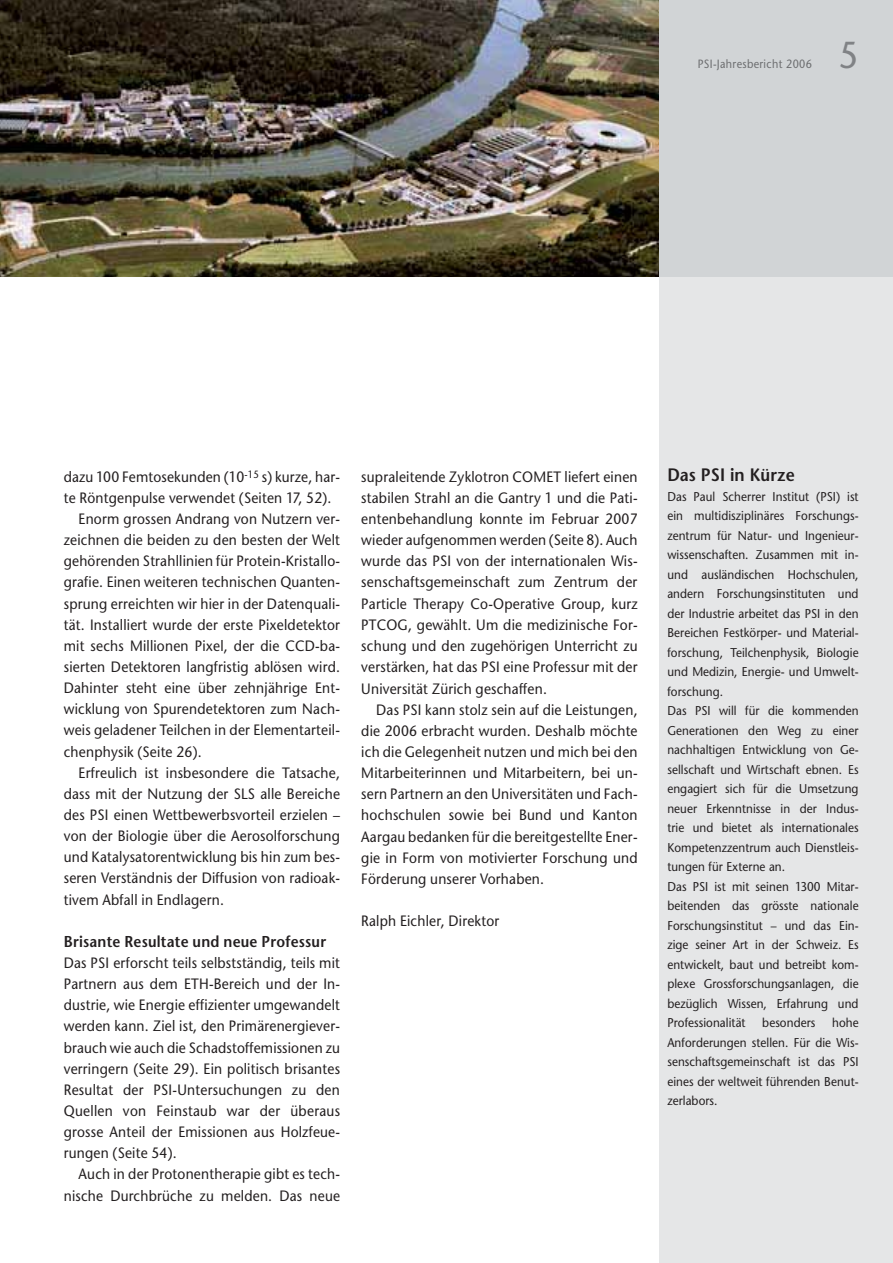
<style>
.page{position:relative;width:893px;height:1263px;background:#fff}
.page>*{position:absolute;margin:0;border:0;box-sizing:border-box;transform-origin:0 0}
.t1{font:37.5px "Stone Sans";color:#808285;scale:.9 1}
.t2{font:600 18px "Stone Sans";letter-spacing:.005em;color:#231f20;scale:.92 1}
.t3{font:600 15.75px "Stone Sans";letter-spacing:.015em;color:#231f20;scale:.92 1}
.t4{font:15px/21.1px "Stone Sans";letter-spacing:.015em;color:#231f20;text-align:justify;scale:.92 1}
.t5{font:12.75px/19.5px "Stone Sans";letter-spacing:.005em;color:#231f20;scale:.92 1}
.t6{font:12px "Stone Sans";letter-spacing:.03em;color:#6d6e70;scale:.9 1}
</style>
<div class="page">
<div style="left:659px;top:0;width:234px;height:1263px;background:#e5e6e7"></div>
<div style="left:659px;top:0;width:234px;height:277px;background:#d1d4d6"></div>
<img style="left:0;top:0;width:659px;height:277px">
<p class="t6" style="left:698px;top:59px;width:128px">PSI-Jahresbericht 2006</p>
<h1 class="t1" style="left:839px;top:41px;width:23px">5</h1>
<p class="t4" style="left:64px;top:468px;width:302px">dazu 100 Femtosekunden (10<sup>-15</sup> s) kurze, har-</p>
<p class="t4" style="left:64px;top:489px;width:292px">te Röntgenpulse verwendet (Seiten 17, 52).</p>
<p class="t4" style="left:79px;top:510px;width:286px">Enorm grossen Andrang von Nutzern ver-</p>
<p class="t4" style="left:64px;top:531px;width:302px">zeichnen die beiden zu den besten der Welt</p>
<p class="t4" style="left:64px;top:552px;width:302px">gehörenden Strahllinien für Protein-Kristallo-</p>
<p class="t4" style="left:64px;top:573px;width:302px">grafie. Einen weiteren technischen Quanten-</p>
<p class="t4" style="left:64px;top:594px;width:302px">sprung erreichten wir hier in der Datenquali-</p>
<p class="t4" style="left:64px;top:616px;width:302px">tät. Installiert wurde der erste Pixeldetektor</p>
<p class="t4" style="left:64px;top:637px;width:302px">mit sechs Millionen Pixel, der die CCD-ba-</p>
<p class="t4" style="left:64px;top:658px;width:302px">sierten Detektoren langfristig ablösen wird.</p>
<p class="t4" style="left:64px;top:679px;width:302px">Dahinter steht eine über zehnjährige Ent-</p>
<p class="t4" style="left:64px;top:700px;width:302px">wicklung von Spurendetektoren zum Nach-</p>
<p class="t4" style="left:64px;top:721px;width:302px">weis geladener Teilchen in der Elementarteil-</p>
<p class="t4" style="left:64px;top:742px;width:151px">chenphysik (Seite 26).</p>
<p class="t4" style="left:79px;top:764px;width:286px">Erfreulich ist insbesondere die Tatsache,</p>
<p class="t4" style="left:64px;top:785px;width:302px">dass mit der Nutzung der SLS alle Bereiche</p>
<p class="t4" style="left:64px;top:806px;width:302px">des PSI einen Wettbewerbsvorteil erzielen –</p>
<p class="t4" style="left:64px;top:827px;width:302px">von der Biologie über die Aerosolforschung</p>
<p class="t4" style="left:64px;top:848px;width:302px">und Katalysatorentwicklung bis hin zum bes-</p>
<p class="t4" style="left:64px;top:869px;width:302px">seren Verständnis der Diffusion von radioak-</p>
<p class="t4" style="left:64px;top:890px;width:176px">tivem Abfall in Endlagern.</p>
<p class="t3" style="left:64px;top:935px;width:287px">Brisante Resultate und neue Professur</p>
<p class="t4" style="left:64px;top:954px;width:302px">Das PSI erforscht teils selbstständig, teils mit Partnern aus dem ETH-Bereich und der In&shy;dustrie, wie Energie effizienter umgewandelt werden kann. Ziel ist, den Primärenergiever&shy;brauch wie auch die Schadstoffemissionen zu verringern (Seite 29). Ein politisch brisantes Resultat der PSI-Untersuchungen zu den Quellen von Feinstaub war der überaus grosse Anteil der Emissionen aus Holzfeue&shy;rungen (Seite 54).</p>
<p class="t4" style="left:64px;top:1165px;width:302px;text-align:right">Auch in der Protonentherapie gibt es tech&shy;nische Durchbrüche zu melden. Das neue</p>
<p class="t4" style="left:361px;top:468px;width:302px">supraleitende Zyklotron COMET liefert einen stabilen Strahl an die Gantry 1 und die Pati&shy;entenbehandlung konnte im Februar 2007 wieder aufgenommen werden (Seite 8). Auch wurde das PSI von der internationalen Wis&shy;senschaftsgemeinschaft zum Zentrum der Particle Therapy Co-Operative Group, kurz PTCOG, gewählt. Um die medizinische For&shy;schung und den zugehörigen Unterricht zu verstärken, hat das PSI eine Professur mit der Universität Zürich geschaffen.</p>
<p class="t4" style="left:361px;top:701px;width:302px;text-indent:15px">Das PSI kann stolz sein auf die Leistungen, die 2006 erbracht wurden. Deshalb möchte ich die Gelegenheit nutzen und mich bei den Mitarbeiterinnen und Mitarbeitern, bei un&shy;sern Partnern an den Universitäten und Fach&shy;hochschulen sowie bei Bund und Kanton Aargau bedanken für die bereitgestellte Ener&shy;gie in Form von motivierter Forschung und Förderung unserer Vorhaben.</p>
<p class="t4" style="left:361px;top:912px;width:151px">Ralph Eichler, Direktor</p>
<p class="t2" style="left:667px;top:468px;width:140px">Das PSI in Kürze</p>
<p class="t5" style="left:667px;top:488px;width:209px">Das Paul Scherrer Institut (PSI) ist ein multidisziplinäres Forschungs&shy;zentrum für Natur- und Ingenieur&shy;wissenschaften. Zusammen mit in&shy;und ausländischen Hochschulen, andern Forschungsinstituten und der Industrie arbeitet das PSI in den<br>Bereichen Festkörper- und Material&shy;forschung, Teilchenphysik, Biologie und Medizin, Energie- und Umwelt&shy;forschung.<br>Das PSI will für die kommenden<br>Generationen den Weg zu einer nachhaltigen Entwicklung von Ge&shy;sellschaft und Wirtschaft ebnen. Es engagiert sich für die Umsetzung neuer Erkenntnisse in der Indus&shy;trie und bietet als internationales<br>Kompetenzzentrum auch Dienstleis&shy;tungen für Externe an.<br>Das PSI ist mit seinen 1300 Mitar&shy;beitenden das grösste nationale<br>Forschungsinstitut – und das Ein&shy;zige seiner Art in der Schweiz. Es entwickelt, baut und betreibt kom&shy;plexe Grossforschungsanlagen, die bezüglich Wissen, Erfahrung und<br>Professionalität</p>
<p class="t5" style="left:667px;top:1015px;width:209px;text-align:justify;text-indent:165px">hohe Anforderungen stellen. Für die Wis&shy;senschaftsgemeinschaft ist das PSI eines der weltweit führenden Benut&shy;zerlabors.</p>
<p class="t5" style="left:762px;top:1015px;width:59px">besonders</p>
</div>
